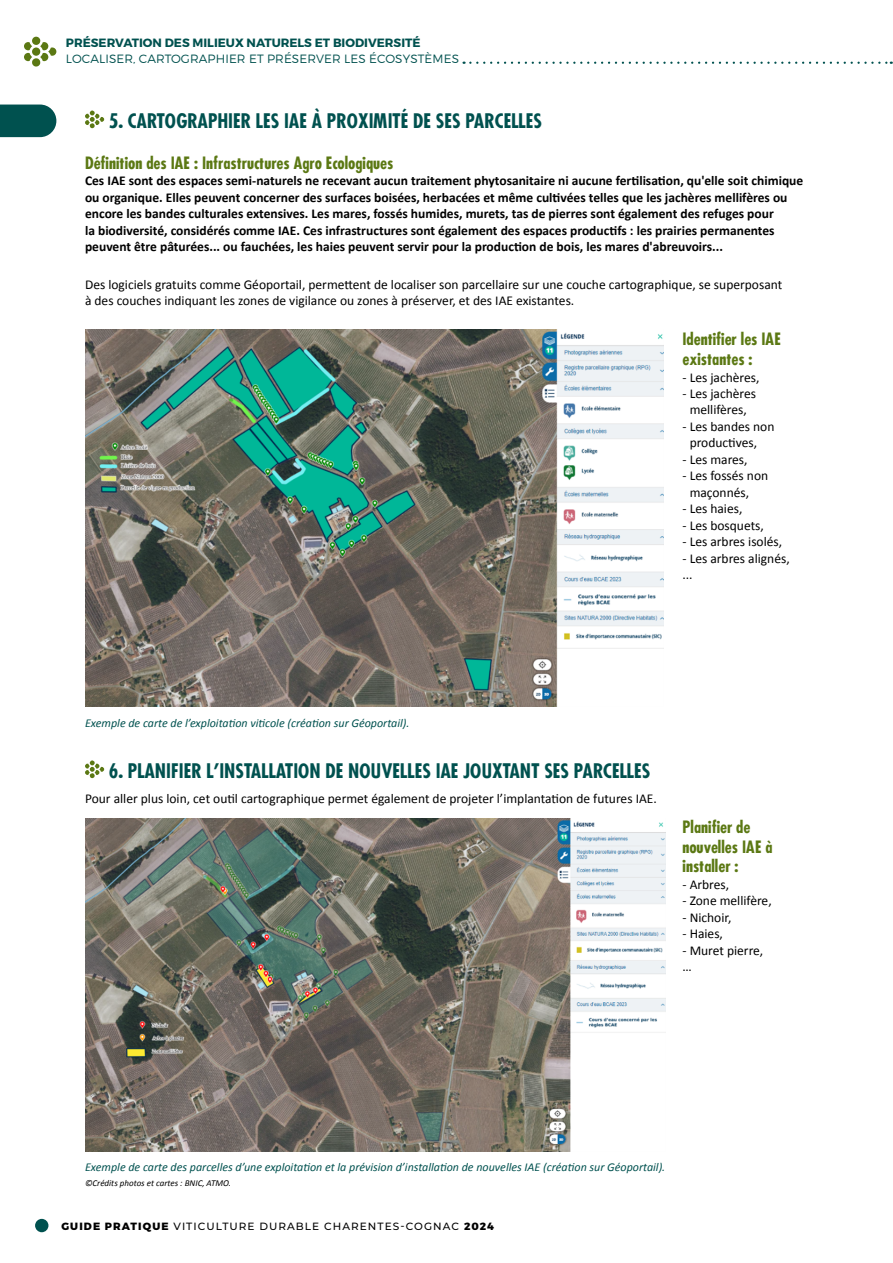
<style>
.page{position:relative;width:893px;height:1263px;background:#fff}
.page>*{position:absolute;margin:0;border:0;box-sizing:border-box;transform-origin:0 0}
.t1{font:700 condensed 19.5px "Futura";color:#00514f}
.t2{font:700 condensed 16.5px/19.8px "Futura";color:#5b7813}
.t3{font:700 13.5px/16.5px "Calibri";color:#000}
.t4{font:13.5px/16.5px "Calibri";color:#000}
.t5{font:italic 12px "Calibri";color:#00514f}
.t6{font:300 12px "Montserrat";letter-spacing:.01em;color:#00514f}
.t7{font:700 12px "Montserrat";color:#00514f}
.t8{font:500 10.5px "Montserrat";letter-spacing:.1em;color:#000}
.t9{font:italic 9px "Calibri";color:#000}
.s1{font-weight:800}
</style>
<div class="page">
<div style="left:35px;top:1219px;width:13px;height:13px;background:#00514f;border-radius:50%"></div>
<svg style="left:0;top:104px;width:57px;height:34px;background:#1c6462"></svg>
<div style="left:32px;top:36px;width:9px;height:9px;background:#5b7813;border-radius:4px"></div>
<svg style="left:24px;top:42px;width:32px;height:25px"></svg>
<svg style="left:464px;top:62px;width:428px;height:2px"></svg>
<svg style="left:85px;top:110px;width:19px;height:19px"></svg>
<svg style="left:85px;top:760px;width:19px;height:18px"></svg>
<img style="left:85px;top:329px;width:578px;height:377px">
<img style="left:85px;top:819px;width:580px;height:332px">
<p class="t7" style="left:66px;top:35px;width:356px">PRÉSERVATION DES MILIEUX NATURELS ET BIODIVERSITÉ</p>
<p class="t6" style="left:66px;top:52px;width:395px">LOCALISER, CARTOGRAPHIER ET PRÉSERVER LES ÉCOSYSTÈMES</p>
<h1 class="t1" style="left:109px;top:108px;width:435px">5. CARTOGRAPHIER LES IAE À PROXIMITÉ DE SES PARCELLES</h1>
<p class="t2" style="left:85px;top:153px;width:310px">Définition des IAE : Infrastructures Agro Ecologiques</p>
<p class="t3" style="left:85px;top:172px;width:720px">Ces IAE sont des espaces semi-naturels ne recevant aucun traitement phytosanitaire ni aucune fertilisation, qu'elle soit chimique ou organique. Elles peuvent concerner des surfaces boisées, herbacées et même cultivées telles que les jachères mellifères ou encore les bandes culturales extensives. Les mares, fossés humides, murets, tas de pierres sont également des refuges pour<br>la biodiversité, considérés comme IAE. Ces infrastructures sont également des espaces productifs : les prairies permanentes peuvent être pâturées... ou fauchées, les haies peuvent servir pour la production de bois, les mares d'abreuvoirs...</p>
<p class="t4" style="left:85px;top:275px;width:699px">Des logiciels gratuits comme Géoportail, permettent de localiser son parcellaire sur une couche cartographique, se superposant à des couches indiquant les zones de vigilance ou zones à préserver, et des IAE existantes.</p>
<p class="t2" style="left:682px;top:329px;width:100px">Identifier les IAE existantes :</p>
<p class="t4" style="left:682px;top:368px;width:79px">- Les jachères,</p>
<p class="t4" style="left:682px;top:385px;width:75px;text-align:center">- Les jachères mellifères,</p>
<p class="t4" style="left:690px;top:418px;width:86px;text-indent:-7px">- Les bandes non productives,</p>
<p class="t4" style="left:682px;top:451px;width:67px">- Les mares,</p>
<p class="t4" style="left:690px;top:467px;width:80px;text-indent:-7px">- Les fossés non maçonnés,</p>
<p class="t4" style="left:682px;top:500px;width:61px">- Les haies,</p>
<p class="t4" style="left:682px;top:517px;width:83px">- Les bosquets,</p>
<p class="t4" style="left:682px;top:533px;width:101px">- Les arbres isolés,</p>
<p class="t4" style="left:682px;top:550px;width:109px">- Les arbres alignés, ...</p>
<p class="t5" style="left:85px;top:714px;width:326px">Exemple de carte de l’exploitation viticole (création sur Géoportail).</p>
<h1 class="t1" style="left:109px;top:758px;width:543px">6. PLANIFIER L’INSTALLATION DE NOUVELLES IAE JOUXTANT SES PARCELLES</h1>
<p class="t4" style="left:85px;top:790px;width:573px">Pour aller plus loin, cet outil cartographique permet également de projeter l’implantation de futures IAE.</p>
<p class="t2" style="left:682px;top:817px;width:92px">Planifier de nouvelles IAE à installer :</p>
<p class="t4" style="left:682px;top:875px;width:48px">- Arbres,</p>
<p class="t4" style="left:682px;top:892px;width:91px">- Zone mellifère,</p>
<p class="t4" style="left:682px;top:908px;width:50px">- Nichoir,</p>
<p class="t4" style="left:682px;top:925px;width:42px">- Haies,</p>
<p class="t4" style="left:682px;top:941px;width:82px">- Muret pierre, …</p>
<p class="t5" style="left:85px;top:1158px;width:582px">Exemple de carte des parcelles d’une exploitation et la prévision d’installation de nouvelles IAE (création sur Géoportail).</p>
<p class="t9" style="left:85px;top:1177px;width:148px">©Crédits photos et cartes : BNIC, ATMO.</p>
<p class="t8" style="left:61px;top:1219px;width:434px"><span class="s1">GUIDE PRATIQUE</span> VITICULTURE DURABLE CHARENTES-COGNAC <span class="s1">2024</span></p>
</div>
